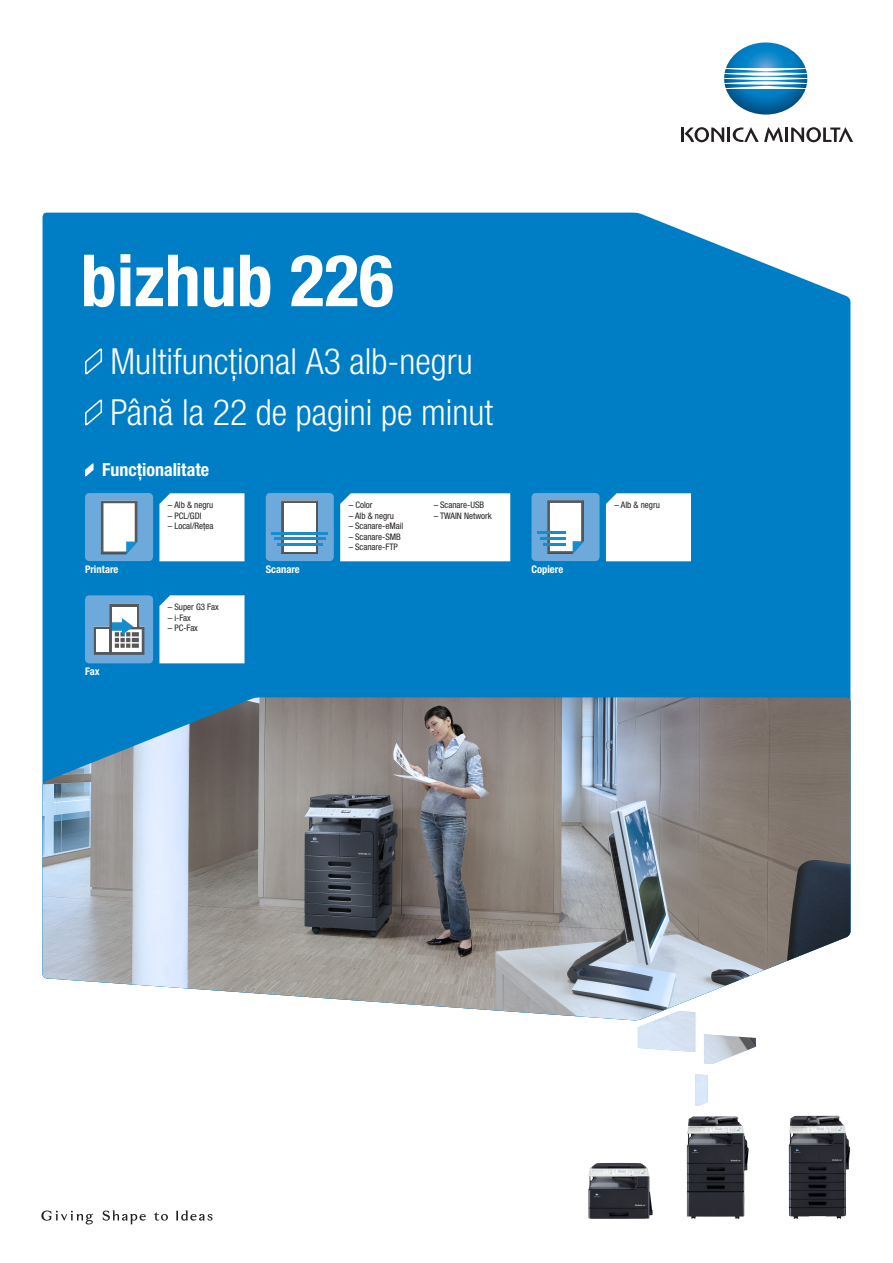
<style>
.page{position:relative;width:893px;height:1263px;background:#fff}
.page>*{position:absolute;margin:0;border:0;box-sizing:border-box;transform-origin:0 0}
.Bro_Title_HEAD_BoldC{font:700 condensed 72px "Helvetica Neue LTW1 G";color:#fff}
.Bro_Title_SUBLINE_Li{font:300 condensed 36px "Helvetica Neue LTW1 G";color:#fff}
.Bro_Inside_SUBHEAD_W{font:700 condensed 18px "Helvetica Neue LTW1 G";color:#fff}
.Bro_Inside_ICON_SUBL{font:700 condensed 10.5px "Helvetica Neue LTW1 G";color:#fff}
.Bro_Inside_WORKFLOW{font:condensed 9px "Helvetica Neue LTW1 G";color:#231f20}
</style>
<div class="page">
<div style="left:43px;top:213px;width:807px;height:484px;background:#007ec5"></div>
<img style="left:724px;top:42px;width:83px;height:73px">
<hr style="left:785px;top:128px;width:3px;height:14px;background:#231f20">
<svg style="left:791px;top:127px;width:62px;height:15px"></svg>
<svg style="left:681px;top:127px;width:102px;height:15px"></svg>
<svg style="left:103px;top:1210px;width:43px;height:14px"></svg>
<svg style="left:176px;top:1210px;width:37px;height:10px"></svg>
<svg style="left:41px;top:1210px;width:52px;height:14px"></svg>
<svg style="left:154px;top:1212px;width:14px;height:9px"></svg>
<svg style="left:84px;top:348px;width:19px;height:28px"></svg>
<svg style="left:84px;top:399px;width:19px;height:28px"></svg>
<svg style="left:84px;top:461px;width:10px;height:17px"></svg>
<img style="left:43px;top:697px;width:807px;height:323px">
<svg style="left:606px;top:493px;width:85px;height:68px"></svg>
<div style="left:85px;top:493px;width:68px;height:68px;background:#6da9db;border-radius:4px"></div>
<div style="left:266px;top:493px;width:68px;height:68px;background:#6da9db;border-radius:4px"></div>
<svg style="left:100px;top:500px;width:27px;height:55px"></svg>
<svg style="left:101px;top:500px;width:37px;height:54px;background:#ced6dc"></svg>
<div style="left:85px;top:595px;width:68px;height:68px;background:#6da9db;border-radius:4px"></div>
<svg style="left:93px;top:626px;width:1px;height:29px"></svg>
<svg style="left:94px;top:604px;width:51px;height:51px"></svg>
<div style="left:531px;top:493px;width:69px;height:68px;background:#6da9db;border-radius:4px"></div>
<svg style="left:547px;top:500px;width:37px;height:54px;background:#c8d1d7"></svg>
<hr style="left:543px;top:543px;width:23px;height:2px;background:#178dce">
<hr style="left:540px;top:537px;width:26px;height:3px;background:#178dce">
<hr style="left:537px;top:531px;width:29px;height:3px;background:#178dce">
<div style="left:280px;top:500px;width:39px;height:55px;background:linear-gradient(to right,#57585b,#57585b)"></div>
<div style="left:284px;top:503px;width:31px;height:48px;background:#fff"></div>
<hr style="left:277px;top:543px;width:46px;height:3px;background:#178dce">
<hr style="left:274px;top:537px;width:51px;height:3px;background:#178dce">
<hr style="left:271px;top:532px;width:57px;height:2px;background:#178dce">
<svg style="left:159px;top:493px;width:85px;height:68px"></svg>
<svg style="left:159px;top:595px;width:85px;height:68px"></svg>
<svg style="left:340px;top:493px;width:170px;height:68px"></svg>
<img style="left:638px;top:1011px;width:118px;height:95px">
<img style="left:788px;top:1115px;width:58px;height:104px">
<img style="left:687px;top:1116px;width:62px;height:103px">
<img style="left:588px;top:1163px;width:65px;height:56px">
<p class="Bro_Title_HEAD_BoldC" style="left:81px;top:237px;width:314px">bizhub 226</p>
<p class="Bro_Title_SUBLINE_Li" style="left:111px;top:340px;width:364px">Multifuncțional A3 alb-negru</p>
<p class="Bro_Title_SUBLINE_Li" style="left:111px;top:391px;width:384px">Până la 22 de pagini pe minut</p>
<p class="Bro_Inside_SUBHEAD_W" style="left:102px;top:459px;width:109px">Funcționalitate</p>
<p class="Bro_Inside_ICON_SUBL" style="left:85px;top:563px;width:35px">Printare</p>
<p class="Bro_Inside_ICON_SUBL" style="left:85px;top:665px;width:16px">Fax</p>
<p class="Bro_Inside_WORKFLOW" style="left:168px;top:500px;width:47px">– Alb &amp; negru</p>
<p class="Bro_Inside_WORKFLOW" style="left:168px;top:510px;width:35px">– PCL/GDI</p>
<p class="Bro_Inside_WORKFLOW" style="left:168px;top:521px;width:47px">– Local/Rețea</p>
<p class="Bro_Inside_WORKFLOW" style="left:168px;top:602px;width:52px">– Super G3 Fax</p>
<p class="Bro_Inside_WORKFLOW" style="left:168px;top:612px;width:24px">– i-Fax</p>
<p class="Bro_Inside_WORKFLOW" style="left:168px;top:623px;width:32px">– PC-Fax</p>
<p class="Bro_Inside_WORKFLOW" style="left:349px;top:500px;width:25px">– Color</p>
<p class="Bro_Inside_WORKFLOW" style="left:349px;top:510px;width:47px">– Alb &amp; negru</p>
<p class="Bro_Inside_WORKFLOW" style="left:349px;top:521px;width:56px">– Scanare-eMail</p>
<p class="Bro_Inside_WORKFLOW" style="left:349px;top:531px;width:54px">– Scanare-SMB</p>
<p class="Bro_Inside_WORKFLOW" style="left:349px;top:542px;width:51px">– Scanare-FTP</p>
<p class="Bro_Inside_WORKFLOW" style="left:434px;top:500px;width:52px">– Scanare-USB</p>
<p class="Bro_Inside_WORKFLOW" style="left:434px;top:510px;width:60px">– TWAIN Network</p>
<p class="Bro_Inside_ICON_SUBL" style="left:266px;top:563px;width:36px">Scanare</p>
<p class="Bro_Inside_ICON_SUBL" style="left:531px;top:563px;width:33px">Copiere</p>
<p class="Bro_Inside_WORKFLOW" style="left:614px;top:500px;width:47px">– Alb &amp; negru</p>
</div>
